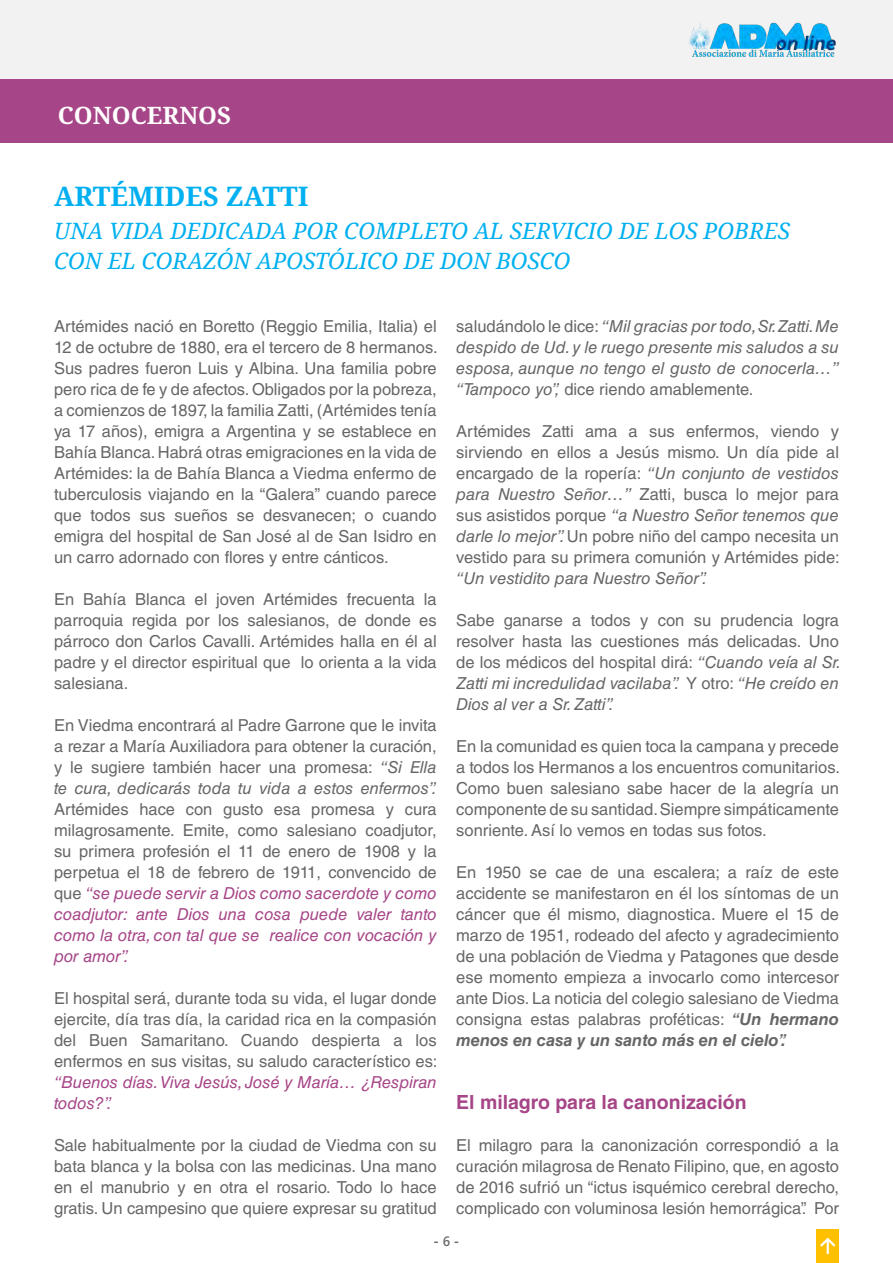
<style>
.page{position:relative;width:893px;height:1263px;background:#fff}
.page>*{position:absolute;margin:0;border:0;box-sizing:border-box;transform-origin:0 0}
.t1{font:700 27px "Noto Serif";color:#00b0f0}
.t2{font:700 24px "Noto Serif";color:#fff}
.t3{font:italic 22.5px/30px "Noto Serif";color:#00b0f0}
.t4{font:700 19.5px "Helvetica LT Std";color:#a64587}
.t5{font:16.5px/21px "Helvetica LT Std";color:#666;text-align:justify}
.t6{font:italic 16.5px/21px "Helvetica LT Std";color:#666;text-align:justify}
.t7{font:700 13.5px "Segoe UI";color:#6d6e70}
.s1{font-style:italic}
.s2{font-style:italic;color:#a64587}
.s3{font-style:normal}
.s4{font-weight:700;font-style:italic}
.s5{font-weight:600}
</style>
<div class="page">
<div style="left:0;top:0;width:893px;height:80px;background:#f2f2f2"></div>
<img style="left:689px;top:22px;width:147px;height:35px">
<div style="left:816px;top:1229px;width:23px;height:34px;background:#ffc000"></div>
<svg style="left:820px;top:1237px;width:16px;height:17px"></svg>
<div style="left:0;top:80px;width:893px;height:62px;background:#a64587"></div>
<p class="t2" style="left:58px;top:98px;width:175px">CONOCERNOS</p>
<p class="t1" style="left:54px;top:177px;width:256px">ARTÉMIDES ZATTI</p>
<p class="t3" style="left:54px;top:215px;width:738px">UNA VIDA DEDICADA POR COMPLETO AL SERVICIO DE LOS POBRES<br>CON EL CORAZÓN APOSTÓLICO DE DON BOSCO</p>
<p class="t5" style="left:54px;top:315px;width:385px">Artémides nació en Boretto (Reggio Emilia, Italia) el 12 de octubre de 1880, era el tercero de 8 hermanos.<br>Sus padres fueron Luis y Albina. Una familia pobre pero rica de fe y de afectos. Obligados por la pobreza, a comienzos de 1897, la familia Zatti, (Artémides tenía ya 17 años), emigra a Argentina y se establece en Bahía Blanca. Habrá otras emigraciones en la vida de Artémides: la de Bahía Blanca a Viedma enfermo de tuberculosis viajando en la “Galera” cuando parece que todos sus sueños se desvanecen; o cuando emigra del hospital de San José al de San Isidro en un carro adornado con flores y entre cánticos.</p>
<p class="t5" style="left:54px;top:588px;width:384px">En Bahía Blanca el joven Artémides frecuenta la parroquia regida por los salesianos, de donde es párroco don Carlos Cavalli. Artémides halla en él al padre y el director espiritual que lo orienta a la vida salesiana.</p>
<p class="t5" style="left:54px;top:714px;width:384px">En Viedma encontrará al Padre Garrone que le invita a rezar a María Auxiliadora para obtener la curación, y le sugiere también hacer una promesa: <span class="s1">“Si Ella te cura, dedicarás toda tu vida a estos enfermos”.<br></span>Artémides hace con gusto esa promesa y cura milagrosamente. Emite, como salesiano coadjutor, su primera profesión el 11 de enero de 1908 y la perpetua el 18 de febrero de 1911, convencido de que <span class="s2">“se puede servir a Dios como sacerdote y como coadjutor: ante Dios una cosa puede valer tanto como la otra, con tal que se realice con vocación y por amor”.</span></p>
<p class="t5" style="left:54px;top:987px;width:385px">El hospital será, durante toda su vida, el lugar donde ejercite, día tras día, la caridad rica en la compasión del Buen Samaritano. Cuando despierta a los enfermos en sus visitas, su saludo característico es: <span class="s2">“Buenos días. Viva Jesús, José y María… ¿Respiran todos?”.</span></p>
<p class="t5" style="left:54px;top:1134px;width:384px">Sale habitualmente por la ciudad de Viedma con su bata blanca y la bolsa con las medicinas. Una mano en el manubrio y en otra el rosario. Todo lo hace gratis. Un campesino que quiere expresar su gratitud</p>
<p class="t6" style="left:456px;top:315px;width:384px"><span class="s3">saludándolo le dice:</span> “Mil gracias por todo, Sr. Zatti. Me despido de Ud. y le ruego presente mis saludos a su esposa, aunque no tengo el gusto de conocerla…” “Tampoco yo”, <span class="s3">dice riendo amablemente.</span></p>
<p class="t5" style="left:456px;top:420px;width:385px">Artémides Zatti ama a sus enfermos, viendo y sirviendo en ellos a Jesús mismo. Un día pide al encargado de la ropería: <span class="s1">“Un conjunto de vestidos para Nuestro Señor…”</span> Zatti, busca lo mejor para sus asistidos porque <span class="s1">“a Nuestro Señor tenemos que darle lo mejor”.</span> Un pobre niño del campo necesita un vestido para su primera comunión y Artémides pide: <span class="s1">“Un vestidito para Nuestro Señor”.</span></p>
<p class="t5" style="left:456px;top:609px;width:386px;text-align:left">Sabe ganarse a todos y con su prudencia logra resolver hasta las cuestiones más delicadas. Uno de los médicos del hospital dirá: <span class="s1">“Cuando veía al Sr.<br>Zatti mi incredulidad vacilaba”.</span> Y otro: <span class="s1">“He creído en Dios al ver a Sr. Zatti”.</span></p>
<p class="t5" style="left:456px;top:735px;width:385px">En la comunidad es quien toca la campana y precede a todos los Hermanos a los encuentros comunitarios.<br>Como buen salesiano sabe hacer de la alegría un componente de su santidad. Siempre simpáticamente sonriente. Así lo vemos en todas sus fotos.</p>
<p class="t5" style="left:456px;top:861px;width:384px">En 1950 se cae de una escalera; a raíz de este accidente se manifestaron en él los síntomas de un cáncer que él mismo, diagnostica. Muere el 15 de marzo de 1951, rodeado del afecto y agradecimiento de una población de Viedma y Patagones que desde ese momento empieza a invocarlo como intercesor ante Dios. La noticia del colegio salesiano de Viedma consigna estas palabras proféticas: <span class="s4">“Un hermano menos en casa y un santo más en el cielo”.</span></p>
<p class="t4" style="left:456px;top:1090px;width:292px">El milagro para la canonización</p>
<p class="t5" style="left:456px;top:1134px;width:384px">El milagro para la canonización correspondió a la curación milagrosa de Renato Filipino, que, en agosto de 2016 sufrió un “ictus isquémico cerebral derecho, complicado con voluminosa lesión hemorrágica”. Por</p>
<p class="t7" style="left:434px;top:1229px;width:27px">- <span class="s5">6</span> -</p>
</div>
